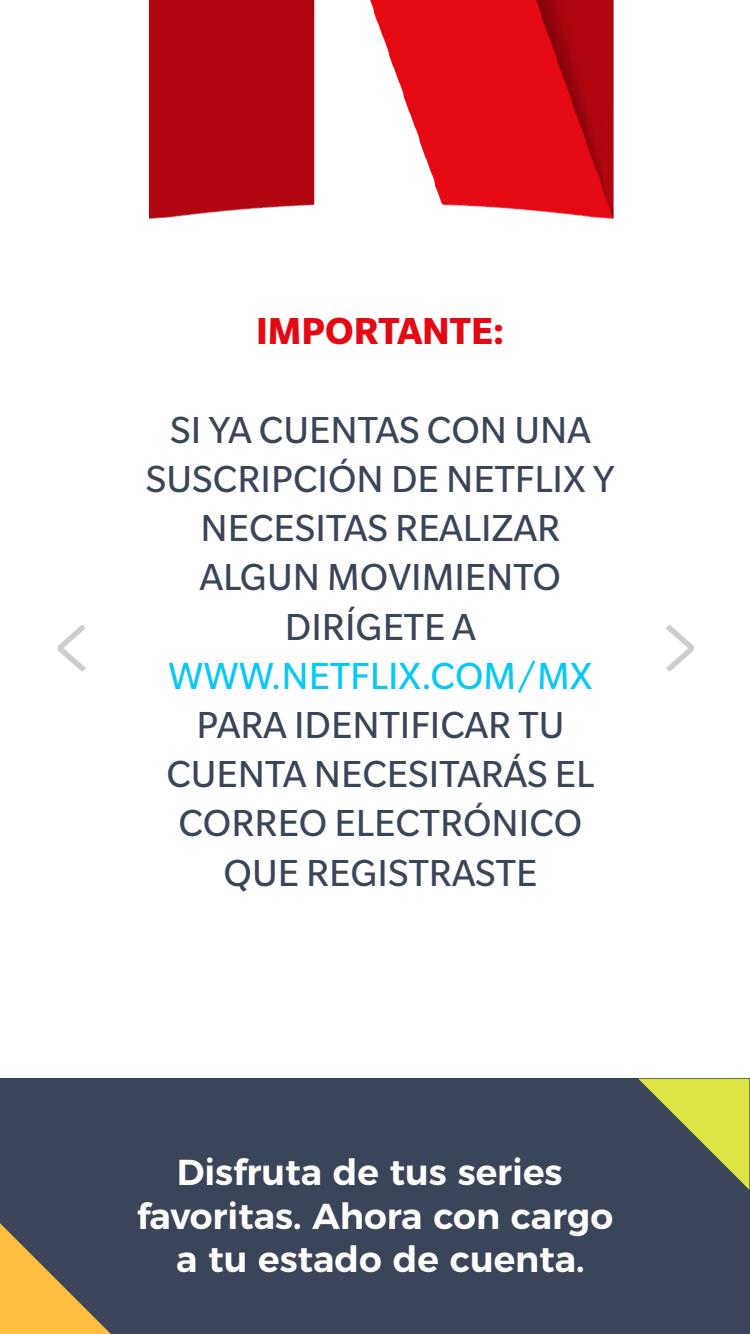
<style>
.page{position:relative;width:750px;height:1334px;background:#fff}
.page>*{position:absolute;margin:0;border:0;box-sizing:border-box;transform-origin:0 0}
.t1{font:41px/49.2px "Slate Std";color:#3b4559;text-align:center}
.t2{font:41px "Slate Std";color:#08c8f4}
.t3{font:700 41px "Slate Std";color:#e50914}
.t4{font:600 36px/43.2px "Montserrat";color:#fff;text-align:center}
</style>
<div class="page">
<div style="left:0;top:1079px;width:750px;height:255px;background:#3b4559"></div>
<svg style="left:638px;top:1079px;width:111px;height:111px"></svg>
<svg style="left:0;top:1223px;width:111px;height:111px"></svg>
<img style="left:148px;top:0;width:466px;height:219px">
<svg style="left:666px;top:624px;width:28px;height:48px"></svg>
<svg style="left:58px;top:625px;width:28px;height:47px"></svg>
<p class="t3" style="left:256px;top:309px;width:250px">IMPORTANTE:</p>
<p class="t1" style="left:146px;top:405px;width:470px">SI YA CUENTAS CON UNA<br>SUSCRIPCIÓN DE NETFLIX Y<br>NECESITAS REALIZAR<br>ALGUN MOVIMIENTO<br>DIRÍGETE A</p>
<p class="t2" style="left:168px;top:655px;width:426px">WWW.NETFLIX.COM/MX</p>
<p class="t1" style="left:166px;top:700px;width:430px">PARA IDENTIFICAR TU<br>CUENTA NECESITARÁS EL<br>CORREO ELECTRÓNICO<br>QUE REGISTRASTE</p>
<p class="t4" style="left:137px;top:1148px;width:478px">Disfruta de tus series favoritas. Ahora con cargo a tu estado de cuenta.</p>
</div>
